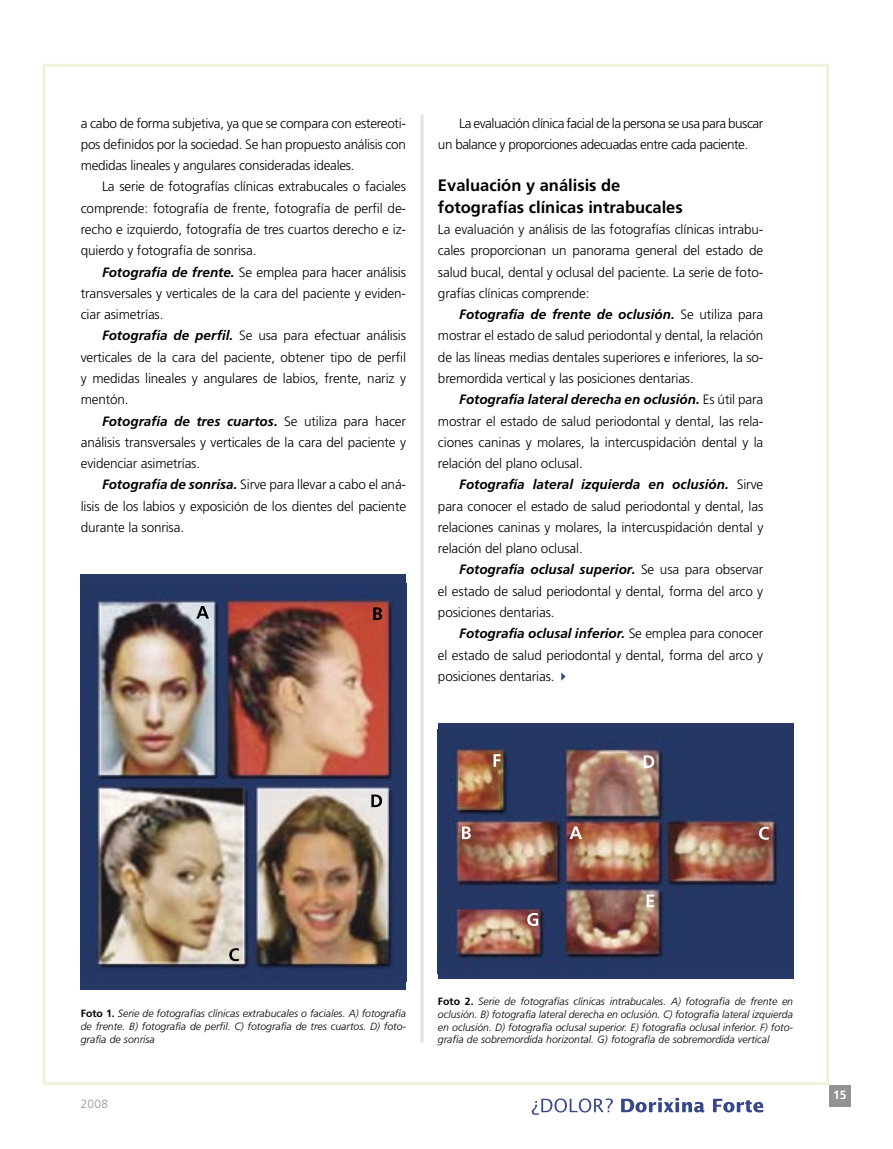
<style>
.page{position:relative;width:893px;height:1149px;background:#fff}
.page>*{position:absolute;margin:0;border:0;box-sizing:border-box;transform-origin:0 0}
.t1{font:700 16.5px/21.3px "Frutiger";color:#000}
.t2{font:300 13.5px/21.3px "Frutiger";letter-spacing:-.01em;color:#000;text-align:justify}
.t3{font:300 13.5px/21.3px "Frutiger";letter-spacing:-.035em;color:#000}
.t4{font:300 12px "Frutiger";color:#939393}
.t5{font:700 12px "Frutiger";color:#fff}
.t6{font:italic 300 10.5px/12.6px "Frutiger";color:#000;text-align:justify}
.s1{font-weight:700;font-style:italic}
.s2{font-weight:700;font-style:normal}
</style>
<div class="page">
<hr style="left:421px;top:115px;width:3px;height:927px;background:#e1e1e1">
<div style="left:829px;top:1084px;width:22px;height:22px;background:#939393"></div>
<svg style="left:621px;top:1097px;width:83px;height:14px"></svg>
<svg style="left:713px;top:1098px;width:50px;height:14px"></svg>
<svg style="left:532px;top:1098px;width:81px;height:16px"></svg>
<svg style="left:561px;top:672px;width:4px;height:8px"></svg>
<div style="left:81px;top:574px;width:325px;height:416px;background:#263865"></div>
<img style="left:81px;top:583px;width:312px;height:386px">
<svg style="left:196px;top:606px;width:13px;height:12px"></svg>
<svg style="left:373px;top:607px;width:9px;height:13px"></svg>
<svg style="left:229px;top:947px;width:10px;height:13px"></svg>
<svg style="left:371px;top:794px;width:11px;height:12px"></svg>
<div style="left:438px;top:723px;width:355px;height:255px;background:#263865"></div>
<img style="left:443px;top:729px;width:335px;height:230px">
<svg style="left:494px;top:754px;width:7px;height:12px"></svg>
<svg style="left:647px;top:894px;width:7px;height:12px"></svg>
<svg style="left:644px;top:755px;width:10px;height:12px"></svg>
<svg style="left:759px;top:826px;width:10px;height:13px"></svg>
<svg style="left:462px;top:826px;width:9px;height:12px"></svg>
<svg style="left:569px;top:826px;width:13px;height:12px"></svg>
<svg style="left:527px;top:912px;width:11px;height:13px"></svg>
<p class="t2" style="left:81px;top:112px;width:327px">a cabo de forma subjetiva, ya que se compara con estereoti&shy;pos definidos por la sociedad. Se han propuesto análisis con medidas lineales y angulares consideradas ideales.</p>
<p class="t2" style="left:81px;top:176px;width:327px;text-indent:21px">La serie de fotografías clínicas extrabucales o faciales comprende: fotografía de frente, fotografía de perfil de&shy;recho e izquierdo, fotografía de tres cuartos derecho e iz&shy;quierdo y fotografía de sonrisa.</p>
<p class="t2" style="left:81px;top:261px;width:327px;text-indent:21px"><span class="s1">Fotografía de frente.</span> Se emplea para hacer análisis transversales y verticales de la cara del paciente y eviden&shy;ciar asimetrías.</p>
<p class="t2" style="left:81px;top:325px;width:327px;text-indent:21px"><span class="s1">Fotografía de perfil.</span> Se usa para efectuar análisis verticales de la cara del paciente, obtener tipo de perfil y medidas lineales y angulares de labios, frente, nariz y mentón.</p>
<p class="t2" style="left:81px;top:410px;width:327px;text-indent:21px"><span class="s1">Fotografía de tres cuartos.</span> Se utiliza para hacer análisis transversales y verticales de la cara del paciente y evidenciar asimetrías.</p>
<p class="t2" style="left:81px;top:474px;width:327px;text-indent:21px"><span class="s1">Fotografía de sonrisa.</span> Sirve para llevar a cabo el aná&shy;lisis de los labios y exposición de los dientes del paciente durante la sonrisa.</p>
<p class="t3" style="left:438px;top:112px;width:327px;text-indent:21px">La evaluación clínica facial de la persona se usa para buscar un balance y proporciones adecuadas entre cada paciente.</p>
<p class="t1" style="left:438px;top:175px;width:246px">Evaluación y análisis de fotografías clínicas intrabucales</p>
<p class="t2" style="left:438px;top:219px;width:327px">La evaluación y análisis de las fotografías clínicas intrabu&shy;cales proporcionan un panorama general del estado de salud bucal, dental y oclusal del paciente. La serie de foto&shy;grafías clínicas comprende:</p>
<p class="t2" style="left:438px;top:304px;width:327px;text-indent:21px"><span class="s1">Fotografía de frente de oclusión.</span> Se utiliza para mostrar el estado de salud periodontal y dental, la relación de las líneas medias dentales superiores e inferiores, la so&shy;bremordida vertical y las posiciones dentarias.</p>
<p class="t2" style="left:438px;top:389px;width:327px;text-indent:21px"><span class="s1">Fotografía lateral derecha en oclusión.</span> Es útil para mostrar el estado de salud periodontal y dental, las rela&shy;ciones caninas y molares, la intercuspidación dental y la relación del plano oclusal.</p>
<p class="t2" style="left:438px;top:474px;width:327px;text-indent:21px"><span class="s1">Fotografía lateral izquierda en oclusión.</span> Sirve para conocer el estado de salud periodontal y dental, las relaciones caninas y molares, la intercuspidación dental y relación del plano oclusal.</p>
<p class="t2" style="left:438px;top:559px;width:327px;text-indent:21px"><span class="s1">Fotografía oclusal superior.</span> Se usa para observar el estado de salud periodontal y dental, forma del arco y posiciones dentarias.</p>
<p class="t2" style="left:438px;top:622px;width:327px;text-indent:21px"><span class="s1">Fotografía oclusal inferior.</span> Se emplea para conocer el estado de salud periodontal y dental, forma del arco y posiciones dentarias.</p>
<p class="t6" style="left:81px;top:1007px;width:327px"><span class="s2">Foto 1.</span> Serie de fotografías clínicas extrabucales o faciales. A) fotografía de frente. B) fotografía de perfil. C) fotografía de tres cuartos. D) foto&shy;grafía de sonrisa</p>
<p class="t6" style="left:438px;top:995px;width:357px"><span class="s2">Foto 2.</span> Serie de fotografías clínicas intrabucales. A) fotografía de frente en oclusión. B) fotografía lateral derecha en oclusión. C) fotografía lateral izquierda en oclusión. D) fotografía oclusal superior. E) fotografía oclusal inferior. F) foto&shy;grafía de sobremordida horizontal. G) fotografía de sobremordida vertical</p>
<p class="t4" style="left:81px;top:1096px;width:29px">2008</p>
<p class="t5" style="left:833px;top:1087px;width:15px">15</p>
</div>
